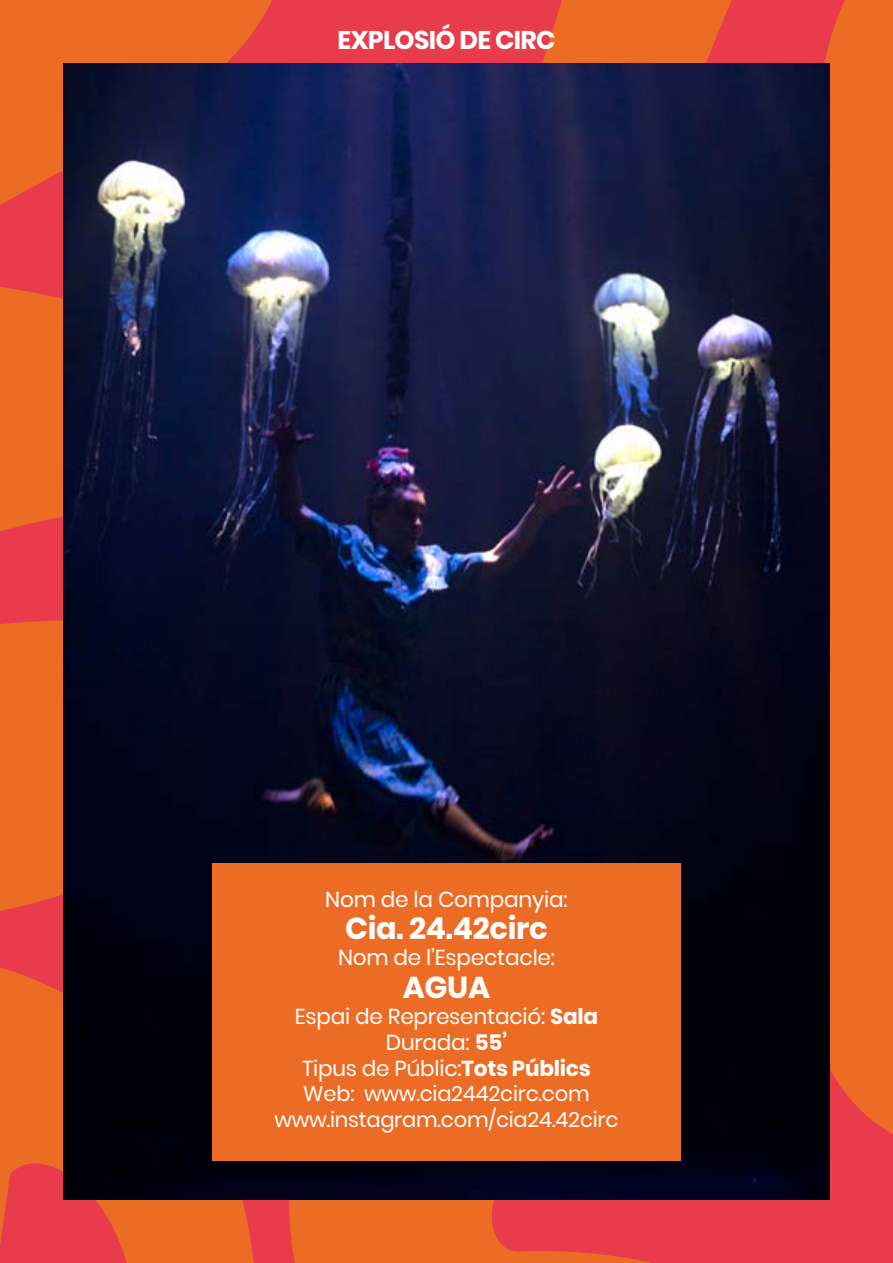
<style>
.page{position:relative;width:893px;height:1263px;background:#fff}
.page>*{position:absolute;margin:0;border:0;box-sizing:border-box;transform-origin:0 0}
.t1{font:700 30.3px "Poppins";letter-spacing:-.01em;color:#fff}
.t2{font:700 25.5px "Poppins";letter-spacing:-.025em;color:#fff}
.t3{font:21.6px/26px "Poppins";letter-spacing:-.01em;color:#fff;text-align:center}
.t4{font:21px/26px "Poppins";letter-spacing:-.01em;color:#fff;text-align:center}
.s1{font-weight:700}
</style>
<div class="page">
<svg style="left:0;top:0;width:166px;height:877px;background:#e8602d"></svg>
<div style="left:808px;top:0;width:85px;height:903px;background:#ed6c25"></div>
<svg style="left:0;top:877px;width:82px;height:386px;background:#ea5637"></svg>
<svg style="left:166px;top:0;width:642px;height:64px;background:#e64e3d"></svg>
<svg style="left:82px;top:903px;width:811px;height:360px;background:#e75338"></svg>
<img style="left:64px;top:64px;width:765px;height:1135px">
<div style="left:212px;top:863px;width:469px;height:298px;background:#ed6c25"></div>
<p class="t2" style="left:338px;top:25px;width:219px">EXPLOSIÓ DE CIRC</p>
<p class="t3" style="left:325px;top:886px;width:244px">Nom de la Companyia:</p>
<h1 class="t1" style="left:345px;top:911px;width:204px">Cia. 24.42circ</h1>
<p class="t3" style="left:338px;top:945px;width:218px">Nom de l’Espectacle:</p>
<h1 class="t1" style="left:403px;top:969px;width:89px">AGUA</h1>
<p class="t3" style="left:295px;top:1003px;width:305px">Espai de Representació: <span class="s1">Sala<br></span>Durada: <span class="s1">55’<br></span>Tipus de Públic:<span class="s1">Tots Públics</span></p>
<p class="t4" style="left:274px;top:1080px;width:345px">Web: www.cia2442circ.com www.instagram.com/cia24.42circ</p>
</div>
